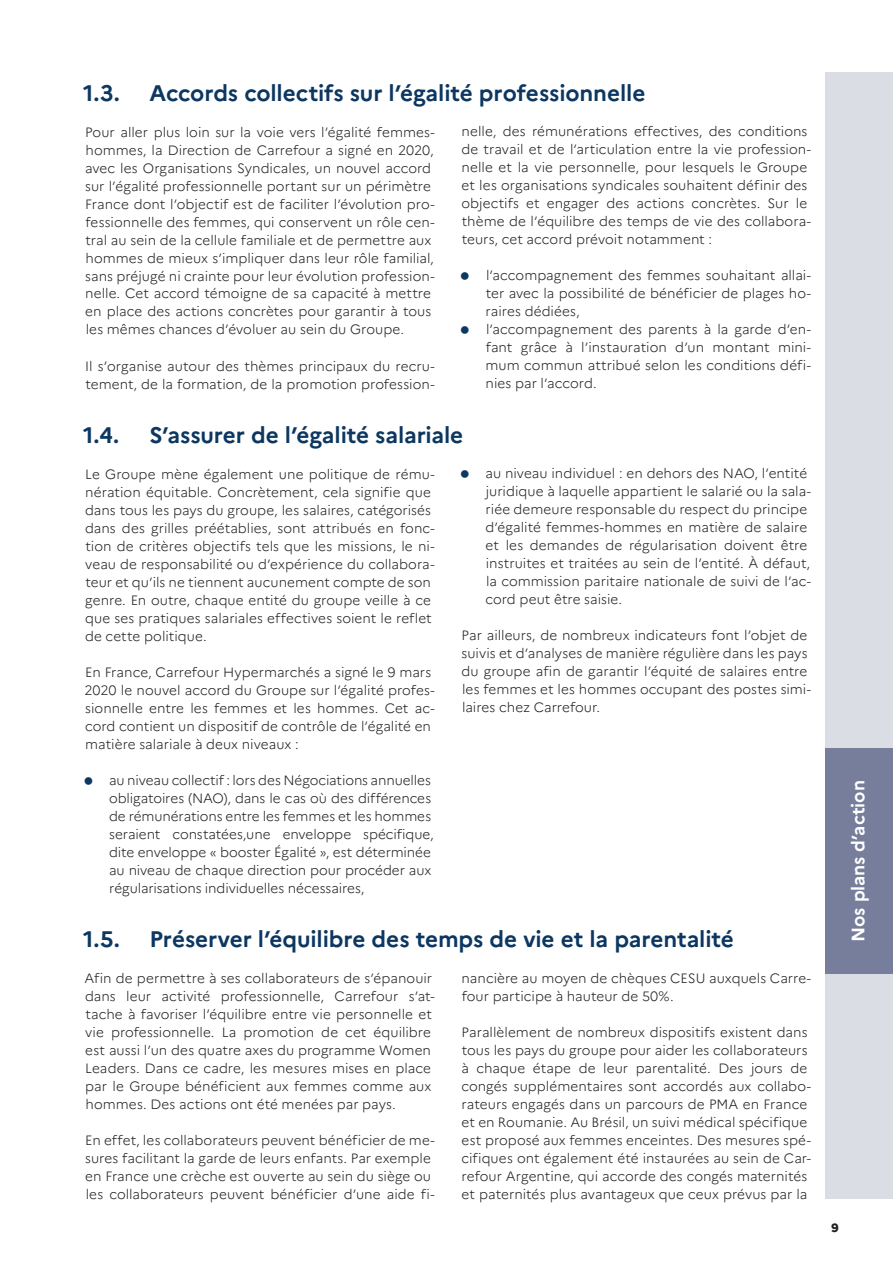
<style>
.page{position:relative;width:893px;height:1263px;background:#fff}
.page>*{position:absolute;margin:0;border:0;box-sizing:border-box;transform-origin:0 0}
.t1{font:700 22.5px "Marianne";letter-spacing:-.005em;color:#0c3761}
.t2{font:700 18px "Marianne";letter-spacing:-.005em;color:#fff}
.t3{font:300 13.5px/18px "Marianne";color:#231f20}
.t4{font:800 12px "Marianne";color:#231f20}
</style>
<div class="page">
<div style="left:825px;top:72px;width:68px;height:225px;background:#dbdde5"></div>
<div style="left:825px;top:523px;width:68px;height:225px;background:#dbdde5"></div>
<div style="left:825px;top:297px;width:68px;height:226px;background:#dbdde5"></div>
<div style="left:825px;top:973px;width:68px;height:226px;background:#dbdde5"></div>
<div style="left:825px;top:748px;width:68px;height:225px;background:#767e9b"></div>
<h1 class="t1" style="left:83px;top:79px;width:38px">1.3.</h1>
<h1 class="t1" style="left:150px;top:79px;width:497px">Accords collectifs sur l’égalité professionnelle</h1>
<p class="t3" style="left:85px;top:123px;width:351px">Pour aller plus loin sur la voie vers l’égalité femmes&shy;hommes, la Direction de Carrefour a signé en 2020, avec les Organisations Syndicales, un nouvel accord sur l’égalité professionnelle portant sur un périmètre France dont l’objectif est de faciliter l’évolution pro&shy;fessionnelle des femmes, qui conservent un rôle cen&shy;tral au sein de la cellule familiale et de permettre aux hommes de mieux s’impliquer dans leur rôle familial, sans préjugé ni crainte pour leur évolution profession&shy;nelle. Cet accord témoigne de sa capacité à mettre en place des actions concrètes pour garantir à tous les mêmes chances d’évoluer au sein du Groupe.</p>
<p class="t3" style="left:85px;top:357px;width:351px">Il s’organise autour des thèmes principaux du recru&shy;tement, de la formation, de la promotion profession-</p>
<p class="t3" style="left:461px;top:123px;width:351px">nelle, des rémunérations effectives, des conditions de travail et de l’articulation entre la vie profession&shy;nelle et la vie personnelle, pour lesquels le Groupe et les organisations syndicales souhaitent définir des objectifs et engager des actions concrètes. Sur le thème de l’équilibre des temps de vie des collabora&shy;teurs, cet accord prévoit notamment :</p>
<p class="t3" style="left:486px;top:267px;width:327px">l’accompagnement des femmes souhaitant allai&shy;ter avec la possibilité de bénéficier de plages ho&shy;raires dédiées,<br>l’accompagnement des parents à la garde d’en&shy;fant grâce à l’instauration d’un montant mini&shy;mum commun attribué selon les conditions défi&shy;nies par l’accord.</p>
<h1 class="t1" style="left:83px;top:421px;width:37px">1.4.</h1>
<h1 class="t1" style="left:150px;top:421px;width:315px">S’assurer de l’égalité salariale</h1>
<p class="t3" style="left:85px;top:465px;width:351px">Le Groupe mène également une politique de rému&shy;nération équitable. Concrètement, cela signifie que dans tous les pays du groupe, les salaires, catégorisés dans des grilles préétablies, sont attribués en fonc&shy;tion de critères objectifs tels que les missions, le ni&shy;veau de responsabilité ou d’expérience du collabora&shy;teur et qu’ils ne tiennent aucunement compte de son genre. En outre, chaque entité du groupe veille à ce que ses pratiques salariales effectives soient le reflet de cette politique.</p>
<p class="t3" style="left:85px;top:663px;width:352px">En France, Carrefour Hypermarchés a signé le 9 mars 2020 le nouvel accord du Groupe sur l’égalité profes&shy;sionnelle entre les femmes et les hommes. Cet ac&shy;cord contient un dispositif de contrôle de l’égalité en matière salariale à deux niveaux :</p>
<p class="t3" style="left:109px;top:771px;width:326px">au niveau collectif : lors des Négociations annuelles obligatoires (NAO), dans le cas où des différences de rémunérations entre les femmes et les hommes seraient constatées,une enveloppe spécifique, dite enveloppe « booster Égalité », est déterminée au niveau de chaque direction pour procéder aux régularisations individuelles nécessaires,</p>
<p class="t3" style="left:485px;top:465px;width:327px">au niveau individuel : en dehors des NAO, l’entité juridique à laquelle appartient le salarié ou la sala&shy;riée demeure responsable du respect du principe d’égalité femmes-hommes en matière de salaire et les demandes de régularisation doivent être instruites et traitées au sein de l’entité. À défaut, la commission paritaire nationale de suivi de l’ac&shy;cord peut être saisie.</p>
<p class="t3" style="left:461px;top:627px;width:351px">Par ailleurs, de nombreux indicateurs font l’objet de suivis et d’analyses de manière régulière dans les pays du groupe afin de garantir l’équité de salaires entre les femmes et les hommes occupant des postes simi&shy;laires chez Carrefour.</p>
<h1 class="t1" style="left:83px;top:925px;width:38px">1.5.</h1>
<h1 class="t1" style="left:150px;top:925px;width:586px">Préserver l’équilibre des temps de vie et la parentalité</h1>
<p class="t3" style="left:84px;top:969px;width:352px">Afin de permettre à ses collaborateurs de s’épanouir dans leur activité professionnelle, Carrefour s’at&shy;tache à favoriser l’équilibre entre vie personnelle et vie professionnelle. La promotion de cet équilibre est aussi l’un des quatre axes du programme Women Leaders. Dans ce cadre, les mesures mises en place par le Groupe bénéficient aux femmes comme aux hommes. Des actions ont été menées par pays.</p>
<p class="t3" style="left:85px;top:1131px;width:351px">En effet, les collaborateurs peuvent bénéficier de me&shy;sures facilitant la garde de leurs enfants. Par exemple en France une crèche est ouverte au sein du siège ou les collaborateurs peuvent bénéficier d’une aide fi-</p>
<p class="t3" style="left:462px;top:969px;width:351px">nancière au moyen de chèques CESU auxquels Carre&shy;four participe à hauteur de 50%.</p>
<p class="t3" style="left:461px;top:1023px;width:351px">Parallèlement de nombreux dispositifs existent dans tous les pays du groupe pour aider les collaborateurs à chaque étape de leur parentalité. Des jours de congés supplémentaires sont accordés aux collabo&shy;rateurs engagés dans un parcours de PMA en France et en Roumanie. Au Brésil, un suivi médical spécifique est proposé aux femmes enceintes. Des mesures spé&shy;cifiques ont également été instaurées au sein de Car&shy;refour Argentine, qui accorde des congés maternités et paternités plus avantageux que ceux prévus par la</p>
<h2 class="t2" style="left:847px;top:942px;width:163px;rotate:-90deg">Nos plans d’action</h2>
<p class="t4" style="left:832px;top:1220px;width:9px">9</p>
</div>
